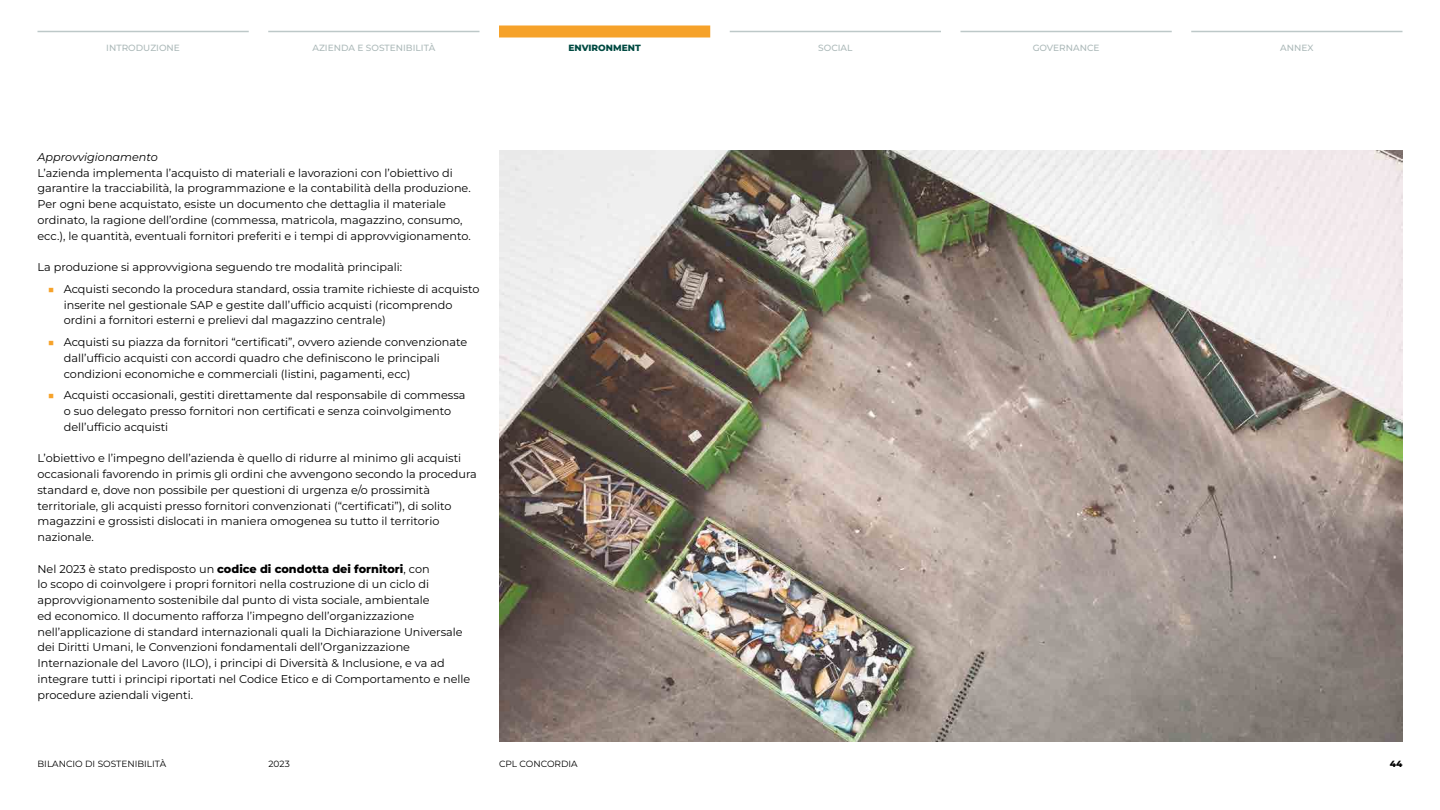
<style>
.page{position:relative;width:1440px;height:810px;background:#fff}
.page>*{position:absolute;margin:0;border:0;box-sizing:border-box;transform-origin:0 0}
.t1{font:11.25px/15.8px "Montserrat";color:#000}
.t2{font:italic 11.25px "Montserrat";color:#000}
.t3{font:500 9px "Montserrat";color:#adbaba}
.t4{font:9px "Montserrat";color:#000}
.t5{font:800 9px "Montserrat";color:#004a42}
.t6{font:800 9px "Montserrat";color:#000}
.s1{color:#f6a22a}
.s2{font-weight:800}
</style>
<div class="page">
<img style="left:499px;top:150px;width:903px;height:591px">
<div style="left:499px;top:26px;width:211px;height:12px;background:#f6a22a"></div>
<hr style="left:38px;top:31px;width:211px;height:1px;background:#bdc8c8">
<hr style="left:730px;top:31px;width:211px;height:1px;background:#bdc8c8">
<hr style="left:961px;top:31px;width:211px;height:1px;background:#bdc8c8">
<hr style="left:1191px;top:31px;width:212px;height:1px;background:#bdc8c8">
<hr style="left:268px;top:31px;width:212px;height:1px;background:#bdc8c8">
<p class="t3" style="left:106px;top:42px;width:75px">INTRODUZIONE</p>
<p class="t3" style="left:312px;top:42px;width:124px">AZIENDA E SOSTENIBILITÀ</p>
<p class="t5" style="left:569px;top:42px;width:74px">ENVIRONMENT</p>
<p class="t3" style="left:818px;top:42px;width:36px">SOCIAL</p>
<p class="t3" style="left:1033px;top:42px;width:68px">GOVERNANCE</p>
<p class="t3" style="left:1280px;top:42px;width:35px">ANNEX</p>
<p class="t2" style="left:38px;top:149px;width:122px">Approvvigionamento</p>
<p class="t1" style="left:38px;top:164px;width:435px">L’azienda implementa l’acquisto di materiali e lavorazioni con l’obiettivo di garantire la tracciabilità, la programmazione e la contabilità della produzione.<br>Per ogni bene acquistato, esiste un documento che dettaglia il materiale ordinato, la ragione dell’ordine (commessa, matricola, magazzino, consumo, ecc.), le quantità, eventuali fornitori preferiti e i tempi di approvvigionamento.</p>
<p class="t1" style="left:38px;top:259px;width:366px">La produzione si approvvigiona seguendo tre modalità principali:</p>
<p class="t1" style="left:64px;top:281px;width:417px;text-indent:-16px"><span class="s1">■</span> Acquisti secondo la procedura standard, ossia tramite richieste di acquisto inserite nel gestionale SAP e gestite dall’ufficio acquisti (ricomprendo ordini a fornitori esterni e prelievi dal magazzino centrale)</p>
<p class="t1" style="left:64px;top:334px;width:405px;text-indent:-16px"><span class="s1">■</span> Acquisti su piazza da fornitori “certificati”, ovvero aziende convenzionate dall’ufficio acquisti con accordi quadro che definiscono le principali condizioni economiche e commerciali (listini, pagamenti, ecc)</p>
<p class="t1" style="left:64px;top:387px;width:403px;text-indent:-16px"><span class="s1">■</span> Acquisti occasionali, gestiti direttamente dal responsabile di commessa o suo delegato presso fornitori non certificati e senza coinvolgimento dell’ufficio acquisti</p>
<p class="t1" style="left:38px;top:450px;width:441px">L’obiettivo e l’impegno dell’azienda è quello di ridurre al minimo gli acquisti occasionali favorendo in primis gli ordini che avvengono secondo la procedura standard e, dove non possibile per questioni di urgenza e/o prossimità territoriale, gli acquisti presso fornitori convenzionati (“certificati”), di solito magazzini e grossisti dislocati in maniera omogenea su tutto il territorio nazionale.</p>
<p class="t1" style="left:38px;top:560px;width:434px">Nel 2023 è stato predisposto un <span class="s2">codice di condotta dei fornitori</span>, con<br>lo scopo di coinvolgere i propri fornitori nella costruzione di un ciclo di approvvigionamento sostenibile dal punto di vista sociale, ambientale<br>ed economico. Il documento rafforza l’impegno dell’organizzazione nell’applicazione di standard internazionali quali la Dichiarazione Universale dei Diritti Umani, le Convenzioni fondamentali dell’Organizzazione Internazionale del Lavoro (ILO), i principi di Diversità &amp; Inclusione, e va ad integrare tutti i principi riportati nel Codice Etico e di Comportamento e nelle procedure aziendali vigenti.</p>
<p class="t4" style="left:38px;top:758px;width:130px">BILANCIO DI SOSTENIBILITÀ</p>
<p class="t4" style="left:269px;top:758px;width:23px">2023</p>
<p class="t4" style="left:499px;top:758px;width:80px">CPL CONCORDIA</p>
<p class="t6" style="left:1390px;top:758px;width:14px">44</p>
</div>
